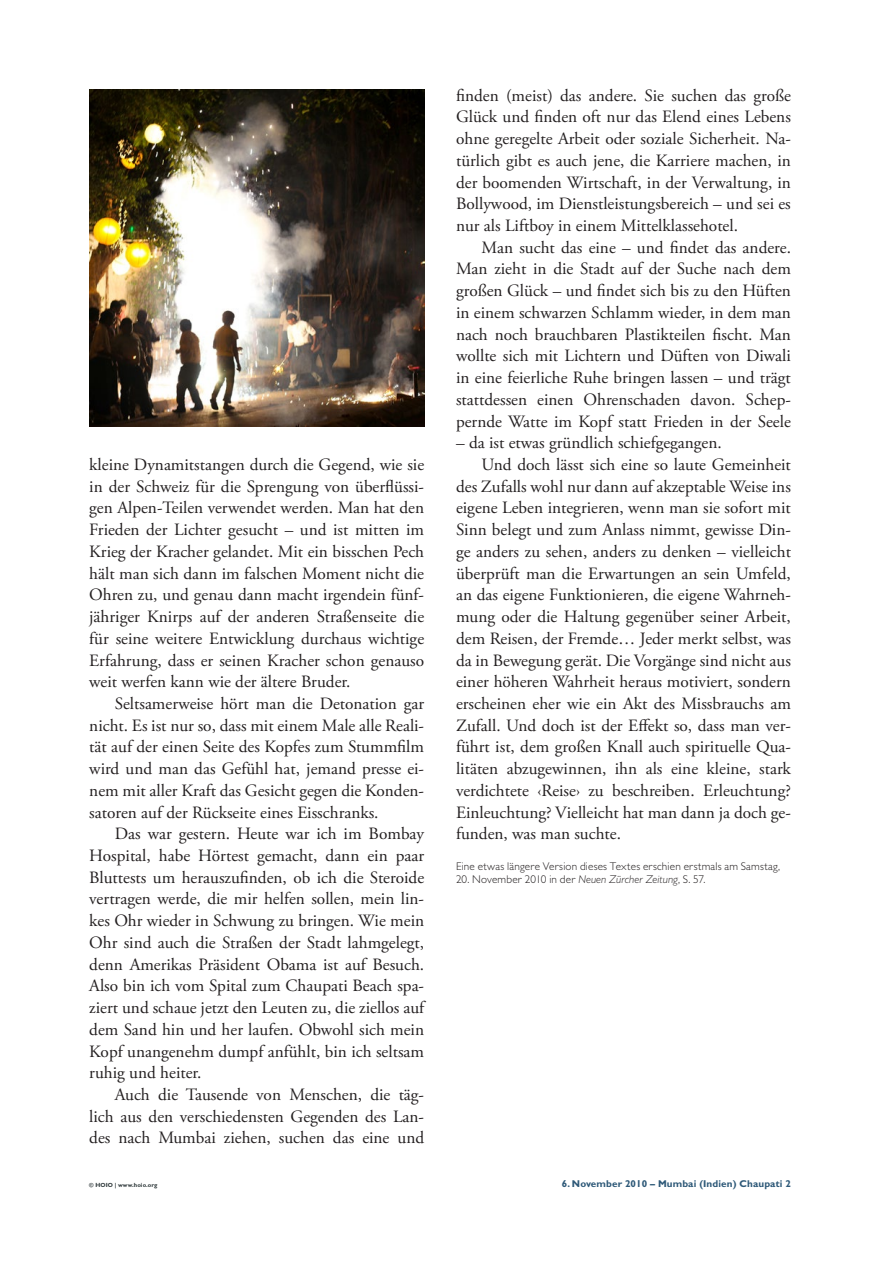
<style>
.page{position:relative;width:893px;height:1263px;background:#fff}
.page>*{position:absolute;margin:0;border:0;box-sizing:border-box;transform-origin:0 0}
.Lauftext_mit_Einzug{font:17.25px/21.8px "Adobe Garamond Pro";color:#231f20;text-align:justify}
.Anmerkungen{font:300 11.25px "Gill Sans MT Pro";letter-spacing:.015em;color:#231f20}
.t1{font:700 9.9px "Gill Sans MT Pro";letter-spacing:.01em;color:#2e5978}
.Copyright_-_4_Heavy{font:700 6px "Gill Sans MT Pro";letter-spacing:.01em;color:#313b3d}
.s1{font-style:italic}
</style>
<div class="page">
<img style="left:89px;top:89px;width:335px;height:337px">
<p class="Lauftext_mit_Einzug" style="left:89px;top:454px;width:336px">kleine Dynamitstangen durch die Gegend, wie sie in der Schweiz für die Sprengung von überflüssi&shy;gen Alpen-Teilen verwendet werden. Man hat den Frieden der Lichter gesucht – und ist mitten im Krieg der Kracher gelandet. Mit ein bisschen Pech hält man sich dann im falschen Moment nicht die Ohren zu, und genau dann macht irgendein fünf&shy;jähriger Knirps auf der anderen Straßenseite die für seine weitere Entwicklung durchaus wichtige Erfahrung, dass er seinen Kracher schon genauso weit werfen kann wie der ältere Bruder.</p>
<p class="Lauftext_mit_Einzug" style="left:89px;top:693px;width:336px;text-indent:26px">Seltsamerweise hört man die Detonation gar nicht. Es ist nur so, dass mit einem Male alle Reali&shy;tät auf der einen Seite des Kopfes zum Stummfilm wird und man das Gefühl hat, jemand presse ei&shy;nem mit aller Kraft das Gesicht gegen die Konden&shy;satoren auf der Rückseite eines Eisschranks.</p>
<p class="Lauftext_mit_Einzug" style="left:89px;top:823px;width:336px;text-indent:26px">Das war gestern. Heute war ich im Bombay Hospital, habe Hörtest gemacht, dann ein paar Bluttests um herauszufinden, ob ich die Steroide vertragen werde, die mir helfen sollen, mein lin&shy;kes Ohr wieder in Schwung zu bringen. Wie mein Ohr sind auch die Straßen der Stadt lahmgelegt, denn Amerikas Präsident Obama ist auf Besuch.<br>Also bin ich vom Spital zum Chaupati Beach spa&shy;ziert und schaue jetzt den Leuten zu, die ziellos auf dem Sand hin und her laufen. Obwohl sich mein Kopf unangenehm dumpf anfühlt, bin ich seltsam ruhig und heiter.</p>
<p class="Lauftext_mit_Einzug" style="left:89px;top:1084px;width:336px;text-indent:26px">Auch die Tausende von Menschen, die täg&shy;lich aus den verschiedensten Gegenden des Lan&shy;des nach Mumbai ziehen, suchen das eine und</p>
<p class="Copyright_-_4_Heavy" style="left:89px;top:1181px;width:70px">© HOIO | www.hoio.org</p>
<p class="Lauftext_mit_Einzug" style="left:456px;top:85px;width:336px">finden (meist) das andere. Sie suchen das große Glück und finden oft nur das Elend eines Lebens ohne geregelte Arbeit oder soziale Sicherheit. Na&shy;türlich gibt es auch jene, die Karriere machen, in der boomenden Wirtschaft, in der Verwaltung, in Bollywood, im Dienstleistungsbereich – und sei es nur als Liftboy in einem Mittelklassehotel.</p>
<p class="Lauftext_mit_Einzug" style="left:456px;top:237px;width:336px;text-indent:26px">Man sucht das eine – und findet das andere.<br>Man zieht in die Stadt auf der Suche nach dem großen Glück – und findet sich bis zu den Hüften in einem schwarzen Schlamm wieder, in dem man nach noch brauchbaren Plastikteilen fischt. Man wollte sich mit Lichtern und Düften von Diwali in eine feierliche Ruhe bringen lassen – und trägt stattdessen einen Ohrenschaden davon. Schep&shy;pernde Watte im Kopf statt Frieden in der Seele</p>
<p class="Lauftext_mit_Einzug" style="left:456px;top:432px;width:267px">– da ist etwas gründlich schiefgegangen.</p>
<p class="Lauftext_mit_Einzug" style="left:456px;top:454px;width:336px;text-indent:26px">Und doch lässt sich eine so laute Gemeinheit des Zufalls wohl nur dann auf akzeptable Weise ins eigene Leben integrieren, wenn man sie sofort mit Sinn belegt und zum Anlass nimmt, gewisse Din&shy;ge anders zu sehen, anders zu denken – vielleicht überprüft man die Erwartungen an sein Umfeld, an das eigene Funktionieren, die eigene Wahrneh&shy;mung oder die Haltung gegenüber seiner Arbeit, dem Reisen, der Fremde… Jeder merkt selbst, was da in Bewegung gerät. Die Vorgänge sind nicht aus einer höheren Wahrheit heraus motiviert, sondern erscheinen eher wie ein Akt des Missbrauchs am Zufall. Und doch ist der Effekt so, dass man ver&shy;führt ist, dem großen Knall auch spirituelle Qua&shy;litäten abzugewinnen, ihn als eine kleine, stark verdichtete ‹Reise› zu beschreiben. Erleuchtung?<br>Einleuchtung? Vielleicht hat man dann ja doch ge&shy;funden, was man suchte.</p>
<p class="Anmerkungen" style="left:456px;top:859px;width:325px">Eine etwas längere Version dieses Textes erschien erstmals am Samstag,</p>
<p class="Anmerkungen" style="left:456px;top:872px;width:251px">20. November 2010 in der <span class="s1">Neuen Zürcher Zeitung</span>, S. 57.</p>
<p class="t1" style="left:562px;top:1177px;width:231px">6. November 2010 – Mumbai (Indien) Chaupati 2</p>
</div>
